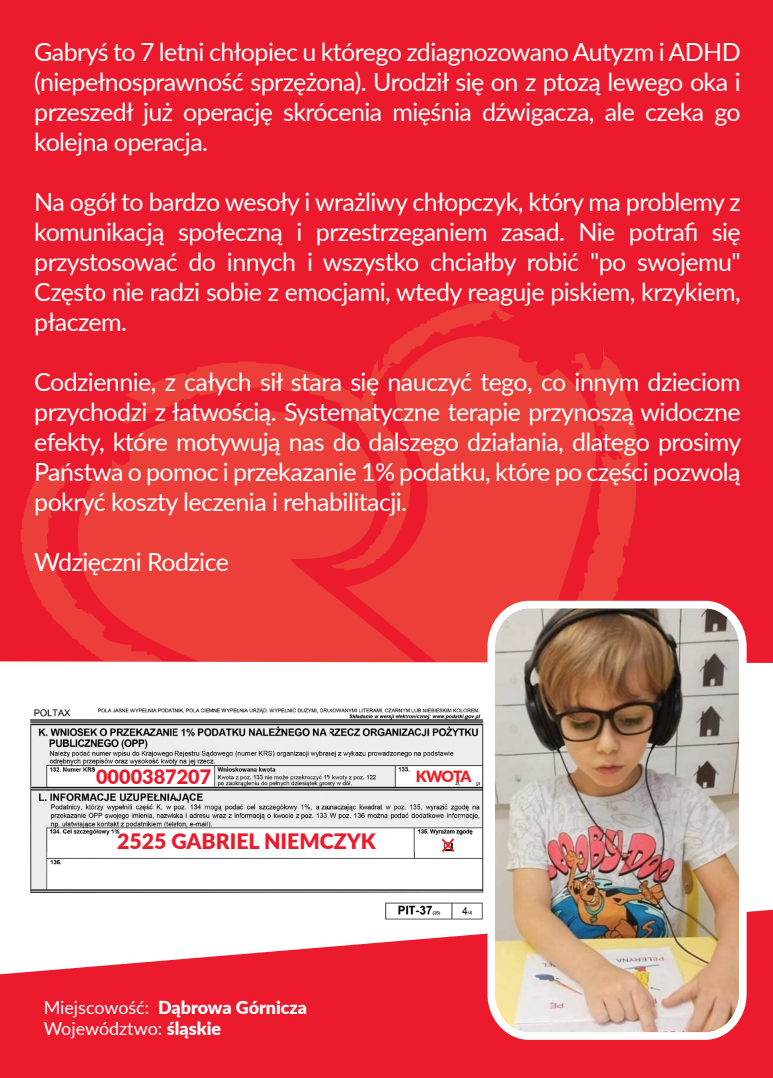
<style>
.page{position:relative;width:773px;height:1078px;background:#fff}
.page>*{position:absolute;margin:0;border:0;box-sizing:border-box;transform-origin:0 0}
.t1{font:25px/30px "Lato";letter-spacing:-.025em;color:#fff;text-align:justify}
.t2{font:900 21.25px "Lato";color:#eb1b2d}
.t3{font:900 19.75px "Lato";color:#eb1b2d}
.t4{font:18px/21.5px "Lato";color:#fff}
.t5{font:900 15.5px "Lato";letter-spacing:-.07em;color:#ee1d23}
.s1{font-weight:900}
</style>
<div class="page">
<div style="left:0;top:0;width:772px;height:785px;background:#eb1b2d"></div>
<svg style="left:21px;top:299px;width:616px;height:362px;fill:#eb3d39"></svg>
<svg style="left:78px;top:410px;width:337px;height:251px;fill:#ec3f3a"></svg>
<div style="left:0;top:661px;width:772px;height:124px;background:#fff"></div>
<svg style="left:0;top:909px;width:772px;height:168px;fill:#eb1b2d"></svg>
<img style="left:487px;top:600px;width:259px;height:439px">
<img style="left:18px;top:704px;width:484px;height:221px">
<svg style="left:441px;top:838px;width:13px;height:14px"></svg>
<p class="t1" style="left:34px;top:36px;width:708px">Gabryś to 7 letni chłopiec u którego zdiagnozowano Autyzm i ADHD (niepełnosprawność sprzężona). Urodził się on z ptozą lewego oka i przeszedł już operację skrócenia mięśnia dźwigacza, ale czeka go kolejna operacja.</p>
<p class="t1" style="left:34px;top:186px;width:708px">Na ogół to bardzo wesoły i wrażliwy chłopczyk, który ma problemy z komunikacją społeczną i przestrzeganiem zasad. Nie potrafi się przystosować do innych i wszystko chciałby robić "po swojemu" Często nie radzi sobie z emocjami, wtedy reaguje piskiem, krzykiem, płaczem.</p>
<p class="t1" style="left:34px;top:366px;width:708px">Codziennie, z całych sił stara się nauczyć tego, co innym dzieciom przychodzi z łatwością. Systematyczne terapie przynoszą widoczne efekty, które motywują nas do dalszego działania, dlatego prosimy Państwa o pomoc i przekazanie 1% podatku, które po części pozwolą pokryć koszty leczenia i rehabilitacji.</p>
<p class="t1" style="left:34px;top:546px;width:196px">Wdzięczni Rodzice</p>
<p class="t3" style="left:96px;top:761px;width:117px">0000387207</p>
<p class="t5" style="left:416px;top:764px;width:57px">KWOTA</p>
<p class="t2" style="left:117px;top:825px;width:260px">2525 GABRIEL NIEMCZYK</p>
<p class="t4" style="left:44px;top:995px;width:265px">Miejscowość: <span class="s1">Dąbrowa Górnicza<br></span>Województwo: <span class="s1">śląskie</span></p>
</div>
